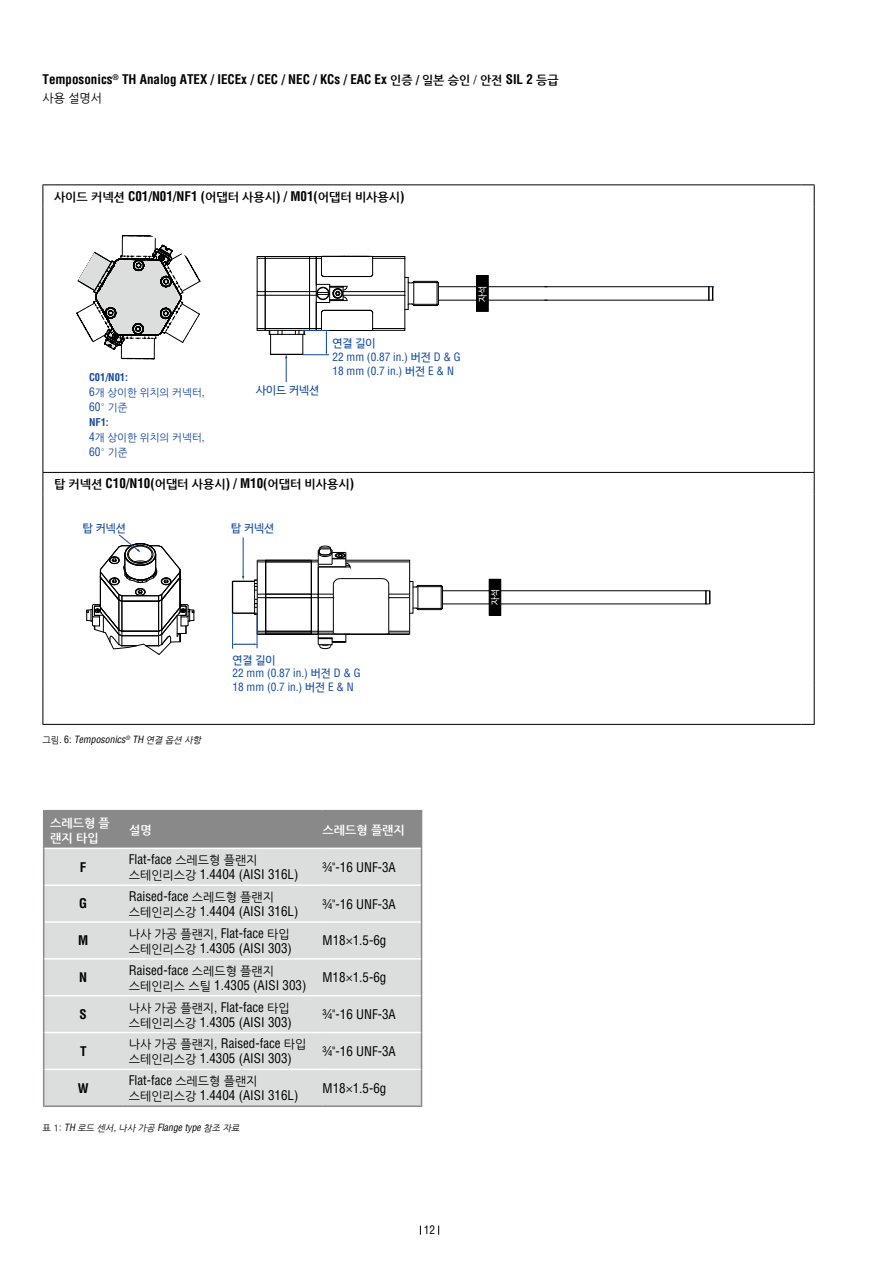
<style>
.page{position:relative;width:893px;height:1263px;background:#fff}
.page>*{position:absolute;margin:0;border:0;box-sizing:border-box;transform-origin:0 0}
.t1{font:condensed 13.05px/15px "Helvetica LT Pro";color:#000}
.t2{font:700 condensed 13.05px "Helvetica LT Pro";color:#000}
.t3{font:700 12px "Nanum Gothic";color:#000}
.t4{font:700 12px/15px "Nanum Gothic";color:#fff}
.t5{font:12px "Nanum Gothic";color:#000}
.t6{font:condensed 11.4px "Helvetica LT Pro";color:#000}
.t7{font:condensed 11.25px/13.5px "Helvetica LT Std";color:#0f489d}
.t8{font:11.25px "Nanum Barun Gothic";color:#0f489d}
.t9{font:10.5px/15px "Nanum Gothic";color:#14489d}
.t10{font:700 condensed 10.5px "Helvetica LT Std";color:#14489d}
.t11{font:italic condensed 9.75px "Helvetica LT Pro";color:#000}
.t12{font:9px "Nanum Barun Gothic";color:#fff}
.s1{font-family:"Nanum Gothic";font-stretch:normal;font-size:12px}
.s2{font-size:12px}
.s3{font-weight:400;font-size:12px}
.s4{font-family:"Helvetica LT Pro";font-stretch:condensed;font-size:13.05px}
.s5{font-family:"Nanum Barun Gothic";font-stretch:normal}
.s6{font-family:"Helvetica LT Pro";font-stretch:condensed;font-size:11.4px}
.s7{font-family:"Nanum Gothic";font-style:normal;font-stretch:normal;font-size:9px}
.s8{font-style:normal}
.s9{font-family:"Nanum Gothic";font-stretch:normal;font-size:9px}
</style>
<div class="page">
<div style="left:44px;top:811px;width:377px;height:36px;background:#898989"></div>
<div style="left:44px;top:849px;width:377px;height:256px;background:#dcdddd"></div>
<hr style="left:44px;top:810px;width:79px;height:1px;background:#898989">
<hr style="left:123px;top:810px;width:200px;height:1px;background:#898989">
<hr style="left:323px;top:810px;width:98px;height:1px;background:#898989">
<hr style="left:43px;top:810px;width:1px;height:38px;background:#898989">
<hr style="left:421px;top:810px;width:1px;height:38px;background:#898989">
<hr style="left:421px;top:922px;width:1px;height:37px;background:#898989">
<hr style="left:421px;top:1032px;width:1px;height:37px;background:#898989">
<hr style="left:44px;top:884px;width:79px;height:2px;background:#fff">
<hr style="left:123px;top:884px;width:200px;height:2px;background:#fff">
<hr style="left:323px;top:884px;width:98px;height:2px;background:#fff">
<hr style="left:44px;top:921px;width:79px;height:2px;background:#fff">
<hr style="left:123px;top:921px;width:200px;height:2px;background:#fff">
<hr style="left:323px;top:921px;width:98px;height:2px;background:#fff">
<hr style="left:44px;top:995px;width:79px;height:1px;background:#fff">
<hr style="left:123px;top:995px;width:200px;height:1px;background:#fff">
<hr style="left:323px;top:995px;width:98px;height:1px;background:#fff">
<hr style="left:44px;top:1032px;width:79px;height:1px;background:#fff">
<hr style="left:123px;top:1032px;width:200px;height:1px;background:#fff">
<hr style="left:323px;top:1032px;width:98px;height:1px;background:#fff">
<hr style="left:44px;top:1068px;width:79px;height:2px;background:#fff">
<hr style="left:123px;top:1068px;width:200px;height:2px;background:#fff">
<hr style="left:323px;top:1068px;width:98px;height:2px;background:#fff">
<hr style="left:43px;top:848px;width:1px;height:37px;background:#898989">
<hr style="left:421px;top:848px;width:1px;height:37px;background:#898989">
<hr style="left:43px;top:885px;width:1px;height:37px;background:#898989">
<hr style="left:421px;top:885px;width:1px;height:37px;background:#898989">
<hr style="left:43px;top:959px;width:1px;height:37px;background:#898989">
<hr style="left:421px;top:959px;width:1px;height:37px;background:#898989">
<hr style="left:43px;top:996px;width:1px;height:36px;background:#898989">
<hr style="left:421px;top:996px;width:1px;height:36px;background:#898989">
<hr style="left:43px;top:1069px;width:1px;height:38px;background:#898989">
<hr style="left:421px;top:1069px;width:1px;height:38px;background:#898989">
<hr style="left:44px;top:1105px;width:79px;height:2px;background:#898989">
<hr style="left:123px;top:1105px;width:200px;height:2px;background:#898989">
<hr style="left:323px;top:1105px;width:98px;height:2px;background:#898989">
<hr style="left:43px;top:922px;width:1px;height:37px;background:#898989">
<hr style="left:43px;top:1032px;width:1px;height:37px;background:#898989">
<hr style="left:44px;top:958px;width:79px;height:1px;background:#fff">
<hr style="left:123px;top:958px;width:200px;height:1px;background:#fff">
<hr style="left:323px;top:958px;width:98px;height:1px;background:#fff">
<svg style="left:43px;top:184px;width:11px;height:23px"></svg>
<svg style="left:801px;top:184px;width:14px;height:23px"></svg>
<hr style="left:43px;top:686px;width:1px;height:38px;background:#000">
<hr style="left:814px;top:686px;width:1px;height:38px;background:#000">
<svg style="left:801px;top:724px;width:14px;height:1px"></svg>
<hr style="left:54px;top:184px;width:747px;height:1px;background:#000">
<hr style="left:43px;top:494px;width:1px;height:192px;background:#000">
<hr style="left:814px;top:494px;width:1px;height:192px;background:#000">
<hr style="left:54px;top:724px;width:747px;height:1px;background:#000">
<hr style="left:43px;top:207px;width:1px;height:265px;background:#000">
<hr style="left:814px;top:207px;width:1px;height:265px;background:#000">
<svg style="left:43px;top:472px;width:11px;height:22px"></svg>
<hr style="left:54px;top:472px;width:747px;height:1px;background:#000">
<svg style="left:801px;top:472px;width:14px;height:22px"></svg>
<svg style="left:77px;top:235px;width:123px;height:124px"></svg>
<hr style="left:343px;top:295px;width:62px;height:1px;background:#000">
<hr style="left:343px;top:291px;width:62px;height:1px;background:#000">
<hr style="left:373px;top:328px;width:32px;height:1px;background:#000">
<hr style="left:373px;top:258px;width:32px;height:1px;background:#000">
<hr style="left:373px;top:330px;width:32px;height:1px;background:#000">
<hr style="left:373px;top:256px;width:32px;height:1px;background:#000">
<hr style="left:404px;top:295px;width:1px;height:33px;background:#000">
<hr style="left:404px;top:258px;width:1px;height:34px;background:#000">
<hr style="left:438px;top:286px;width:109px;height:1px;background:#000">
<hr style="left:545px;top:300px;width:164px;height:1px;background:#000">
<hr style="left:545px;top:286px;width:164px;height:1px;background:#000">
<hr style="left:438px;top:300px;width:109px;height:1px;background:#000">
<svg style="left:404px;top:277px;width:35px;height:33px"></svg>
<svg style="left:708px;top:286px;width:6px;height:15px"></svg>
<hr style="left:488px;top:276px;width:1px;height:35px;background:#000">
<div style="left:477px;top:276px;width:11px;height:35px;background:#000"></div>
<div style="left:476px;top:275px;width:12px;height:37px;border:1px solid #000"></div>
<svg style="left:257px;top:256px;width:116px;height:126px"></svg>
<div style="left:705px;top:590px;width:5px;height:14px;border:1px solid #000"></div>
<hr style="left:243px;top:537px;width:1px;height:40px;background:#0f489d">
<svg style="left:86px;top:534px;width:109px;height:121px"></svg>
<div style="left:489px;top:579px;width:12px;height:36px;background:#000"></div>
<svg style="left:232px;top:545px;width:212px;height:104px"></svg>
<p class="t2" style="left:43px;top:71px;width:518px">Temposonics<sup>®</sup> TH Analog ATEX / IECEx / CEC / NEC / KCs / EAC Ex <span class="s1">인증</span> <span class="s2">/</span> <span class="s1">일본 승인</span> <span class="s3">/</span> <span class="s1">안전</span> SIL 2 <span class="s1">등급</span></p>
<p class="t5" style="left:43px;top:93px;width:61px">사용 설명서</p>
<p class="t3" style="left:54px;top:191px;width:352px">사이드 커넥션 <span class="s4">C01/N01/NF1 (</span>어댑터 사용시<span class="s4">) / M01(</span>어댑터 비사용시<span class="s4">)</span></p>
<p class="t8" style="left:332px;top:338px;width:45px">연결 길이</p>
<p class="t7" style="left:332px;top:350px;width:130px">22 mm (0.87 in.) <span class="s5">버전</span> D &amp; G<br>18 mm (0.7 in.) <span class="s5">버전</span> E &amp; N</p>
<p class="t10" style="left:89px;top:370px;width:41px">C01/N01:</p>
<p class="t9" style="left:89px;top:385px;width:117px"><span class="s6">6</span>개 상이한 위치의 커넥터<span class="s6">,<br>60</span>° 기준</p>
<p class="t10" style="left:89px;top:415px;width:21px">NF1:</p>
<p class="t9" style="left:89px;top:430px;width:117px"><span class="s6">4</span>개 상이한 위치의 커넥터<span class="s6">,<br>60</span>° 기준</p>
<p class="t3" style="left:54px;top:478px;width:302px">탑 커넥션 <span class="s4">C10/N10(</span>어댑터 사용시<span class="s4">) / M10(</span>어댑터 비사용시<span class="s4">)</span></p>
<p class="t8" style="left:83px;top:523px;width:45px">탑 커넥션</p>
<p class="t8" style="left:231px;top:522px;width:45px">탑 커넥션</p>
<p class="t8" style="left:256px;top:384px;width:65px">사이드 커넥션</p>
<p class="t12" style="left:478px;top:302px;width:18px;rotate:-90deg">자석</p>
<p class="t11" style="left:43px;top:733px;width:162px"><span class="s7">그 림</span> <span class="s8">. 6 :</span> Temposonics<sup>®</sup> TH <span class="s9">연결 옵션 사항</span></p>
<p class="t8" style="left:233px;top:654px;width:45px">연결 길이</p>
<p class="t7" style="left:233px;top:666px;width:130px">22 mm (0.87 in.) <span class="s5">버전</span> D &amp; G<br>18 mm (0.7 in.) <span class="s5">버전</span> E &amp; N</p>
<p class="t12" style="left:491px;top:604px;width:18px;rotate:-90deg">자석</p>
<p class="t4" style="left:50px;top:816px;width:61px">스레드형 플 랜지 타입</p>
<p class="t4" style="left:129px;top:823px;width:24px">설명</p>
<p class="t4" style="left:323px;top:823px;width:84px">스레드형 플랜지</p>
<p class="t2" style="left:80px;top:858px;width:8px">F</p>
<p class="t1" style="left:129px;top:852px;width:171px">Flat-face <span class="s1">스레드형 플랜지 스테인리스강</span> 1.4404 (AISI 316L)</p>
<p class="t1" style="left:323px;top:859px;width:75px">¾"-16 UNF-3A</p>
<p class="t2" style="left:79px;top:895px;width:9px">G</p>
<p class="t1" style="left:129px;top:889px;width:171px">Raised-face <span class="s1">스레드형 플랜지 스테인리스강</span> 1.4404 (AISI 316L)</p>
<p class="t1" style="left:323px;top:896px;width:75px">¾"-16 UNF-3A</p>
<p class="t2" style="left:78px;top:932px;width:12px">M</p>
<p class="t1" style="left:129px;top:925px;width:165px"><span class="s1">나사 가공 플랜지</span>, Flat-face <span class="s1">타입 스테인리스강</span> 1.4305 (AISI 303)</p>
<p class="t1" style="left:323px;top:933px;width:65px">M18<span class="s1">×</span>1.5-6g</p>
<p class="t2" style="left:79px;top:969px;width:9px">N</p>
<p class="t1" style="left:129px;top:962px;width:179px">Raised-face <span class="s1">스레드형 플랜지 스테인리스 스틸</span> 1.4305 (AISI 303)</p>
<p class="t1" style="left:323px;top:970px;width:65px">M18<span class="s1">×</span>1.5-6g</p>
<p class="t2" style="left:80px;top:1005px;width:9px">S</p>
<p class="t1" style="left:129px;top:999px;width:165px"><span class="s1">나사 가공 플랜지</span>, Flat-face <span class="s1">타입 스테인리스강</span> 1.4305 (AISI 303)</p>
<p class="t1" style="left:323px;top:1007px;width:75px">¾"-16 UNF-3A</p>
<p class="t2" style="left:80px;top:1042px;width:8px">T</p>
<p class="t1" style="left:129px;top:1036px;width:179px"><span class="s1">나사 가공 플랜지</span>, Raised-face <span class="s1">타입 스테인리스강</span> 1.4305 (AISI 303)</p>
<p class="t1" style="left:323px;top:1043px;width:75px">¾"-16 UNF-3A</p>
<p class="t2" style="left:78px;top:1079px;width:12px">W</p>
<p class="t1" style="left:129px;top:1073px;width:171px">Flat-face <span class="s1">스레드형 플랜지 스테인리스강</span> 1.4404 (AISI 316L)</p>
<p class="t1" style="left:323px;top:1080px;width:65px">M18<span class="s1">×</span>1.5-6g</p>
<p class="t11" style="left:43px;top:1122px;width:200px"><span class="s7">표 1 :</span> TH <span class="s9">로드 센서</span>,<span class="s9">나사 가공</span> Flange type <span class="s9">참조 자료</span></p>
<p class="t6" style="left:424px;top:1223px;width:13px">12</p>
</div>
